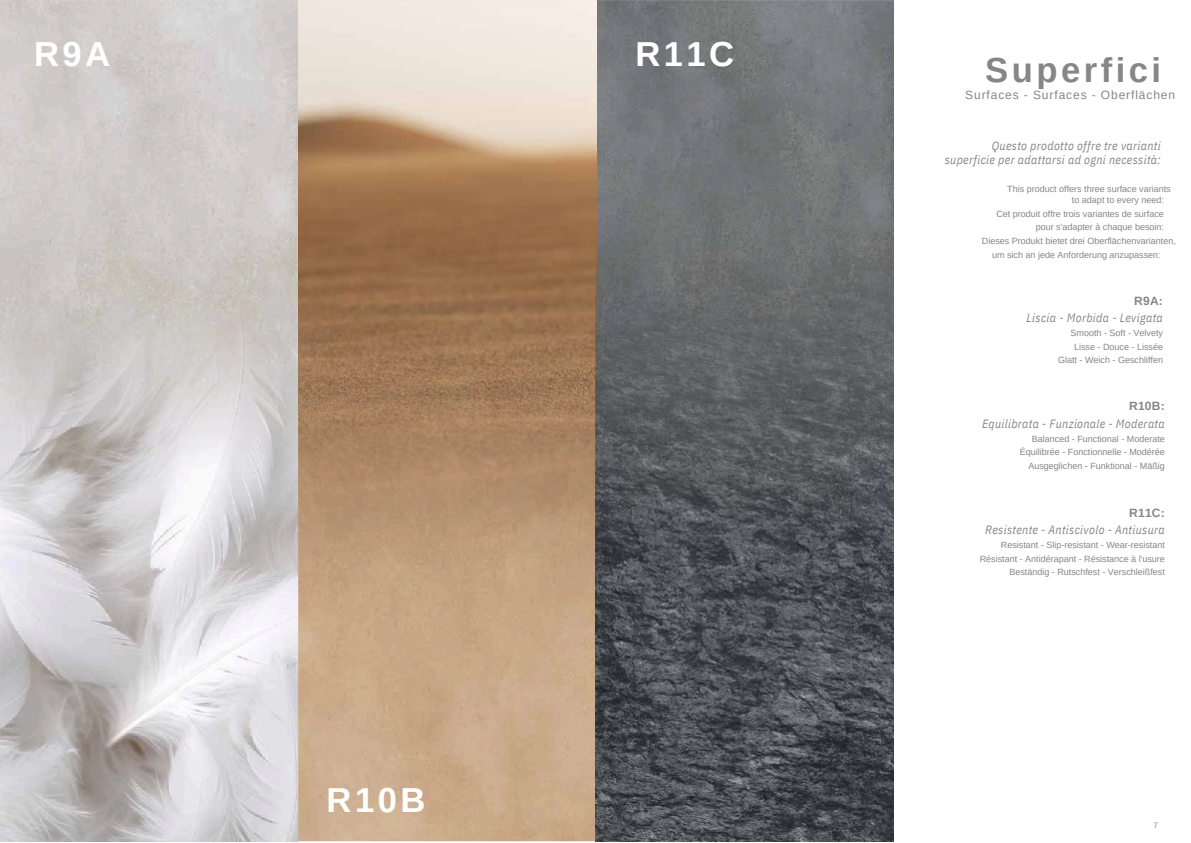
<style>
.page{position:relative;width:1191px;height:843px;background:#fff}
.page>*{position:absolute;margin:0;border:0;box-sizing:border-box;transform-origin:0 0}
.t1{font:700 34.6px "Arimo";letter-spacing:.1em;color:#fff}
.t2{font:700 34.6px "Arimo";letter-spacing:.1em;color:#878686}
.t3{font:italic 12px/14.2px "IBM Plex Sans Cond";letter-spacing:.025em;color:#878686;text-align:right}
.t4{font:12px "Arimo";letter-spacing:.075em;color:#878686}
.t5{font:700 12px "Arimo";letter-spacing:.02em;color:#878686}
.t6{font:9px/13.5px "Arimo";color:#878686;text-align:right}
.t7{font:8px "Arimo";color:#878686}
</style>
<div class="page">
<img style="left:0;top:0;width:892px;height:841px">
<img style="left:298px;top:0;width:298px;height:568px">
<img style="left:595px;top:264px;width:298px;height:577px">
<p class="t1" style="left:34px;top:34px;width:78px">R9A</p>
<h1 class="t1" style="left:326px;top:780px;width:100px">R10B</h1>
<h2 class="t1" style="left:635px;top:34px;width:100px">R11C</h2>
<h3 class="t2" style="left:985px;top:50px;width:177px">Superfici</h3>
<p class="t4" style="left:965px;top:88px;width:211px">Surfaces - Surfaces - Oberflächen</p>
<p class="t3" style="left:944px;top:138px;width:217px">Questo prodotto offre tre varianti superficie per adattarsi ad ogni necessità:</p>
<p class="t6" style="left:1007px;top:182px;width:165px">This product offers three surface variants</p>
<p class="t6" style="left:1071px;top:193px;width:93px">to adapt to every need:</p>
<p class="t6" style="left:996px;top:207px;width:169px">Cet produit offre trois variantes de surface</p>
<p class="t6" style="left:1035px;top:220px;width:130px">pour s'adapter à chaque besoin:</p>
<p class="t6" style="left:981px;top:233px;width:195px">Dieses Produkt bietet drei Oberflächenvarianten,</p>
<p class="t6" style="left:991px;top:247px;width:170px">um sich an jede Anforderung anzupassen:</p>
<h3 class="t5" style="left:1133px;top:293px;width:30px">R9A:</h3>
<p class="t3" style="left:1026px;top:310px;width:138px">Liscia - Morbida - Levigata</p>
<p class="t6" style="left:1057px;top:326px;width:106px">Smooth - Soft - Velvety<br>Lisse - Douce - Lissée<br>Glatt - Weich - Geschliffen</p>
<p class="t5" style="left:1128px;top:399px;width:37px">R10B:</p>
<p class="t3" style="left:981px;top:416px;width:184px">Equilibrata - Funzionale - Moderata</p>
<p class="t6" style="left:1019px;top:432px;width:146px">Balanced - Functional - Moderate<br>Équilibrée - Fonctionnelle - Modérée<br>Ausgeglichen - Funktional - Mäßig</p>
<p class="t5" style="left:1128px;top:505px;width:37px">R11C:</p>
<p class="t3" style="left:985px;top:522px;width:181px">Resistente - Antiscivolo - Antiusura</p>
<p class="t6" style="left:979px;top:538px;width:187px">Resistant - Slip-resistant - Wear-resistant<br>Résistant - Antidérapant - Résistance à l'usure<br>Beständig - Rutschfest - Verschleißfest</p>
<h1 class="t7" style="left:1153px;top:820px;width:6px">7</h1>
</div>
